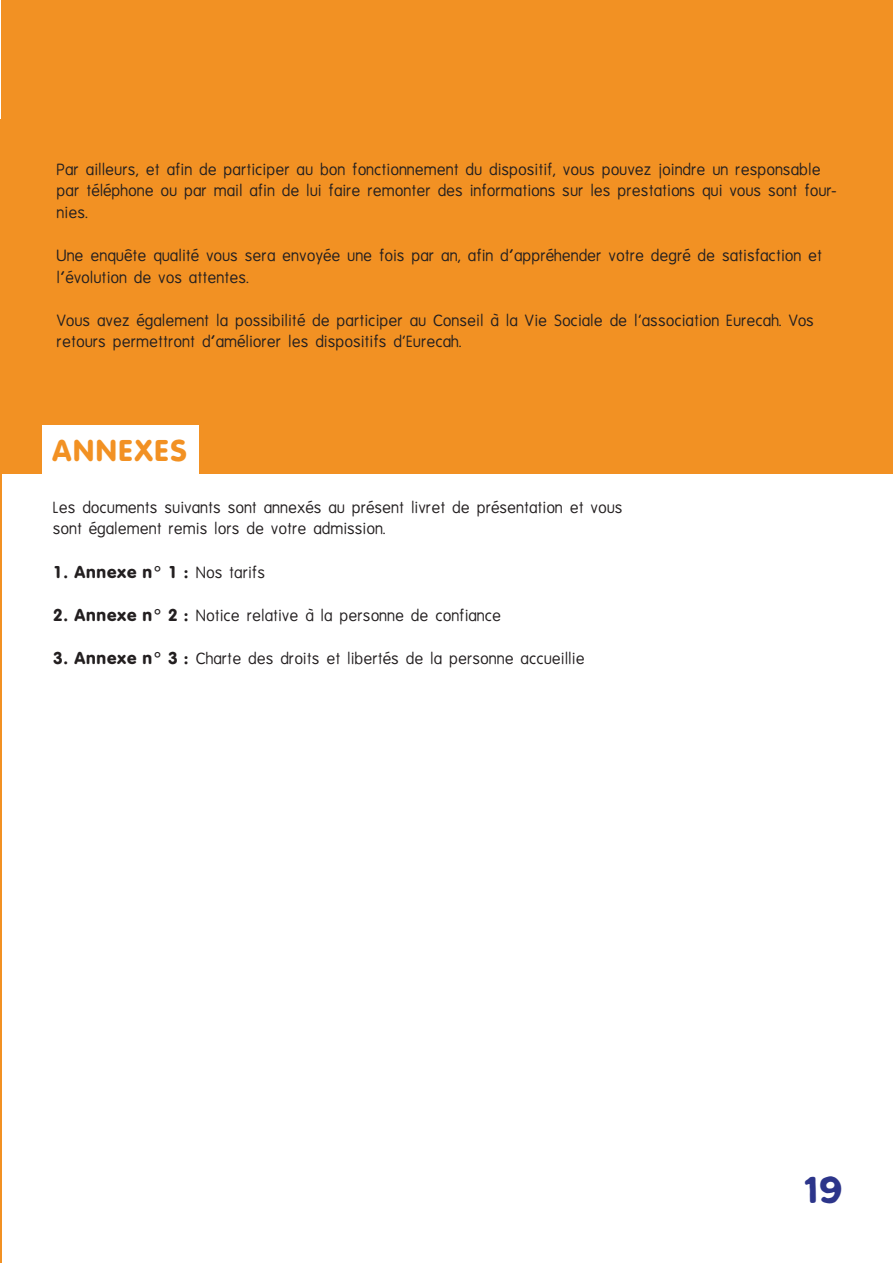
<style>
.page{position:relative;width:893px;height:1263px;background:#fff}
.page>*{position:absolute;margin:0;border:0;box-sizing:border-box;transform-origin:0 0}
.t1{font:45px "Klasik";color:#2c358a}
.t2{font:700 31.5px "QT Vaga Round";color:#f29123}
.t3{font:18px/21.6px "QT Vaga Round";color:#231f20}
.t4{font:700 18px "QT Vaga Round";color:#231f20}
.s1{font-weight:400}
.s2{font-weight:700}
</style>
<div class="page">
<div style="left:2px;top:0;width:891px;height:473px;background:#f29123"></div>
<hr style="left:0;top:120px;width:2px;height:1143px;background:#f29123">
<div style="left:42px;top:426px;width:157px;height:51px;background:#fff"></div>
<p class="t3" style="left:57px;top:158px;width:782px">Par ailleurs, et afin de participer au bon fonctionnement du dispositif, vous pouvez joindre un responsable par téléphone ou par mail afin de lui faire remonter des informations sur les prestations qui vous sont four-</p>
<p class="t3" style="left:57px;top:201px;width:33px">nies.</p>
<p class="t3" style="left:57px;top:244px;width:767px">Une enquête qualité vous sera envoyée une fois par an, afin d’appréhender votre degré de satisfaction et</p>
<p class="t3" style="left:57px;top:266px;width:194px">l’évolution de vos attentes.</p>
<p class="t3" style="left:57px;top:309px;width:759px">Vous avez également la possibilité de participer au Conseil à la Vie Sociale de l'association Eurecah. Vos</p>
<p class="t3" style="left:57px;top:331px;width:406px">retours permettront d’améliorer les dispositifs d'Eurecah.</p>
<p class="t2" style="left:52px;top:433px;width:137px">ANNEXES</p>
<p class="t3" style="left:53px;top:496px;width:571px">Les documents suivants sont annexés au présent livret de présentation et vous sont également remis lors de votre admission.</p>
<p class="t4" style="left:53px;top:561px;width:214px">1. Annexe n° 1 : <span class="s1">Nos tarifs</span></p>
<p class="t3" style="left:53px;top:604px;width:450px"><span class="s2">2. Annexe n° 2 :</span> Notice relative à la personne de confiance</p>
<p class="t3" style="left:53px;top:647px;width:533px"><span class="s2">3. Annexe n° 3 :</span> Charte des droits et libertés de la personne accueillie</p>
<p class="t1" style="left:804px;top:1171px;width:40px">19</p>
</div>
